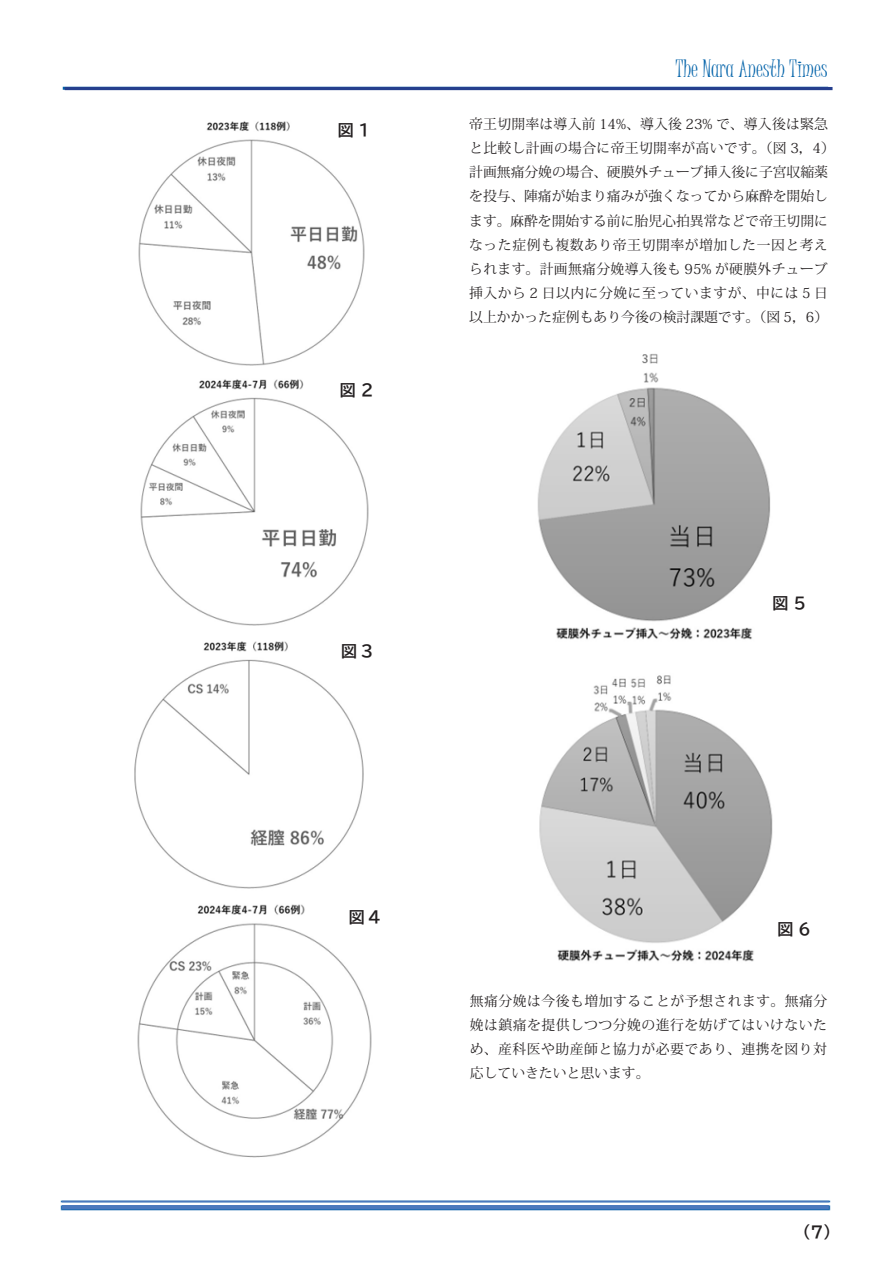
<style>
.page{position:relative;width:893px;height:1263px;background:#fff}
.page>*{position:absolute;margin:0;border:0;box-sizing:border-box;transform-origin:0 0}
.t1{font:23.4px "Juice ITC";color:#0162a9}
.ノンブル{font:15.9px "BIZ UDP Gothic Bold";color:#231f20}
.t2{font:13.8px/24.2px "Koz Min Pr 6 N";letter-spacing:.02em;color:#231f20;text-align:justify}
</style>
<div class="page">
<img style="left:60px;top:1200px;width:771px;height:11px">
<img style="left:138px;top:121px;width:227px;height:245px">
<img style="left:140px;top:379px;width:229px;height:247px">
<img style="left:134px;top:641px;width:230px;height:248px">
<img style="left:137px;top:904px;width:235px;height:254px">
<hr style="left:65px;top:87px;width:767px;height:3px;background:#253f8e">
<hr style="left:62px;top:1201px;width:767px;height:1px;background:#4a78bd">
<hr style="left:62px;top:1205px;width:767px;height:4px;background:#4a78bd">
<img style="left:537px;top:354px;width:234px;height:286px">
<img style="left:539px;top:675px;width:234px;height:287px">
<p class="ノンブル" style="left:338px;top:122px;width:33px">図 １</p>
<p class="ノンブル" style="left:340px;top:382px;width:35px">図 ２</p>
<p class="ノンブル" style="left:341px;top:643px;width:34px">図3</p>
<p class="t1" style="left:676px;top:56px;width:153px">The Nara Anesth Times</p>
<p class="t2" style="left:469px;top:112px;width:367px;text-align:left">帝王切開率は導入前 14%、導入後 23% で、導入後は緊急と比較し計画の場合に帝王切開率が高いです。（図 3，4）計画無痛分娩の場合、硬膜外チューブ挿入後に子宮収縮薬を投与、陣痛が始まり痛みが強くなってから麻酔を開始します。麻酔を開始する前に胎児心拍異常などで帝王切開になった症例も複数あり帝王切開率が増加した一因と考えられます。計画無痛分娩導入後も 95% が硬膜外チューブ挿入から 2 日以内に分娩に至っていますが、中には 5 日以上かかった症例もあり今後の検討課題です。（図 5，6）</p>
<p class="ノンブル" style="left:773px;top:595px;width:35px">図 ５</p>
<p class="ノンブル" style="left:349px;top:908px;width:34px">図4</p>
<p class="ノンブル" style="left:777px;top:921px;width:35px">図 ６</p>
<p class="t2" style="left:470px;top:989px;width:359px">無痛分娩は今後も増加することが予想されます。無痛分娩は鎮痛を提供しつつ分娩の進行を妨げてはいけないため、産科医や助産師と協力が必要であり、連携を図り対応していきたいと思います。</p>
<p class="ノンブル" style="left:803px;top:1224px;width:30px">（7）</p>
<p class="ノンブル" style="left:801px;top:1225px;width:30px">(7)</p>
</div>
